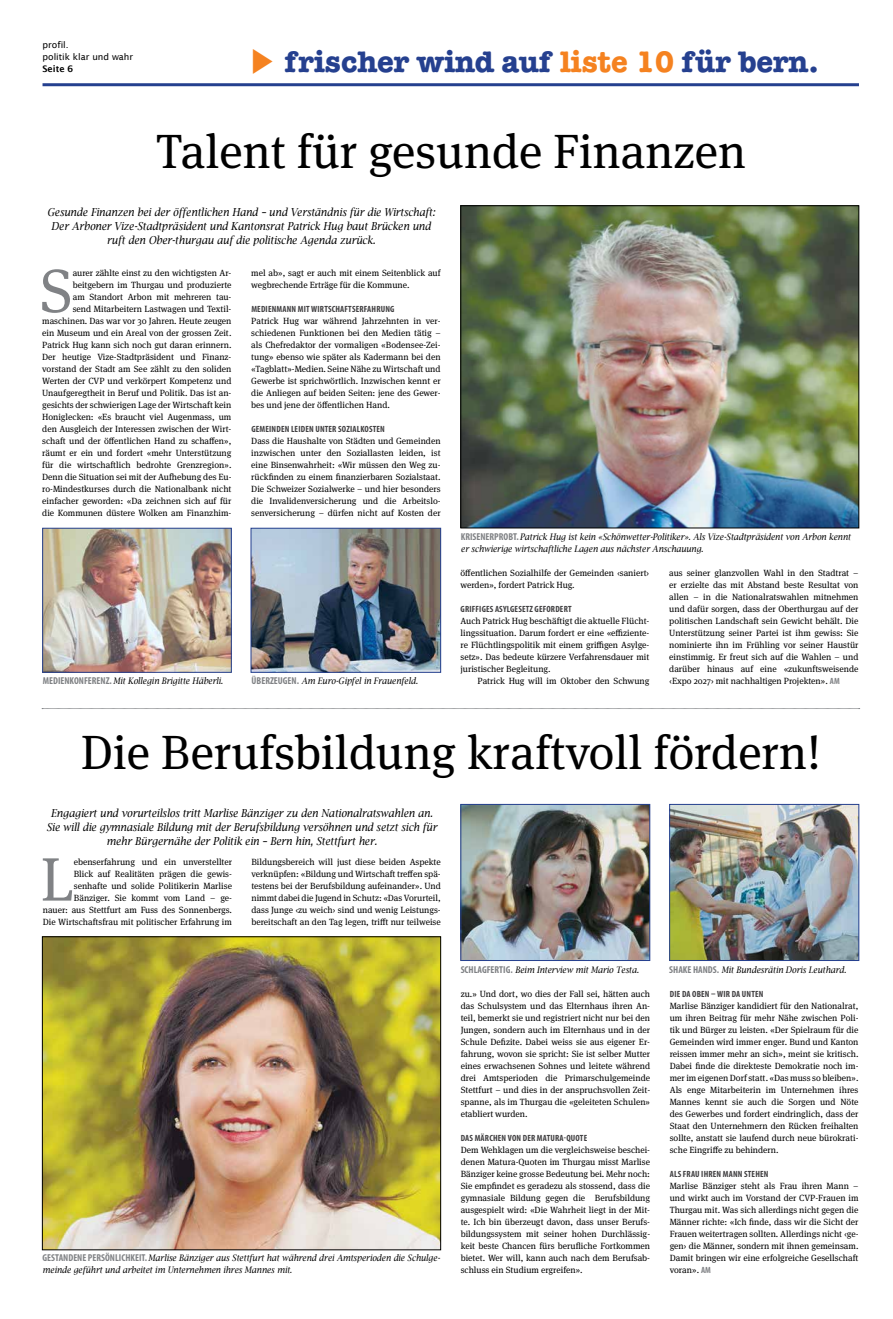
<style>
.page{position:relative;width:893px;height:1319px;background:#fff}
.page>*{position:absolute;margin:0;border:0;box-sizing:border-box;transform-origin:0 0}
.t1{font:61.2px "Meta Serif OT";color:#808285}
.t2{font:48px "Meta Serif OT";color:#000}
.t3{font:700 30px "American Typewriter";color:#25408f}
.t4{font:italic 11px/14px "Lucida Bright";color:#000;text-align:center;scale:.9 1}
.t5{font:9px/12px "Meta Serif OT";color:#000;text-align:justify}
.t6{font:italic 9px/12px "Lucida Bright";color:#000;scale:.9 1}
.t7{font:700 condensed 9px "Myriad Pro";letter-spacing:.02em;color:#414042}
.t8{font:9px/12px "Lucida Sans";color:#000}
.t9{font:600 9px "Lucida Sans";color:#000}
.s1{color:#f58220}
.s2{font-family:"Myriad";font-weight:700;font-style:normal;font-stretch:condensed;font-size:10px;color:#808285}
.s3{font-family:"Myriad";font-weight:700;font-stretch:condensed;color:#808285}
</style>
<div class="page">
<hr style="left:43px;top:83px;width:816px;height:3px;background:#25408f">
<img style="left:463px;top:207px;width:394px;height:319px">
<div style="left:461px;top:205px;width:398px;height:323px;border:1px solid #000"></div>
<svg style="left:42px;top:708px;width:818px;height:1px"></svg>
<img style="left:44px;top:938px;width:395px;height:309px">
<div style="left:42px;top:936px;width:399px;height:313px;border:1px solid #000"></div>
<img style="left:45px;top:530px;width:184px;height:140px">
<img style="left:253px;top:530px;width:186px;height:140px">
<div style="left:251px;top:528px;width:190px;height:144px;border:1px solid #25408f"></div>
<img style="left:463px;top:806px;width:185px;height:152px">
<div style="left:461px;top:804px;width:189px;height:156px;border:1px solid #25408f"></div>
<img style="left:671px;top:806px;width:186px;height:152px">
<div style="left:669px;top:804px;width:190px;height:156px;border:1px solid #25408f"></div>
<p class="t8" style="left:43px;top:39px;width:92px">profil.<br>politik klar und wahr</p>
<p class="t9" style="left:43px;top:64px;width:32px">Seite 6</p>
<h3 class="t3" style="left:251px;top:44px;width:569px"><span class="s1">◆</span> frischer wind auf <span class="s1">liste 10</span> für bern.</h3>
<h2 class="t2" style="left:156px;top:124px;width:591px">Talent für gesunde Finanzen</h2>
<p class="t4" style="left:47px;top:205px;width:433px">Gesunde Finanzen bei der öffentlichen Hand – und Verständnis für die Wirtschaft:<br>Der Arboner Vize-Stadtpräsident und Kantonsrat Patrick Hug baut Brücken und ruft den Ober-thurgau auf die politische Agenda zurück.</p>
<h1 class="t1" style="left:40px;top:256px;width:34px">S</h1>
<p class="t5" style="left:42px;top:267px;width:191px;text-align:right">aurer zählte einst zu den wichtigsten Ar&shy;beitgebern im Thurgau und produzierte<br>am Standort Arbon mit mehreren tau-<br>send Mitarbeitern Lastwagen und Textil&shy;maschinen. Das war vor 30 Jahren. Heute zeugen ein Museum und ein Areal von der grossen Zeit.<br>Patrick Hug kann sich noch gut daran erinnern.<br>Der heutige Vize-Stadtpräsident und Finanz&shy;vorstand der Stadt am See zählt zu den soliden Werten der CVP und verkörpert Kompetenz und Unaufgeregtheit in Beruf und Politik. Das ist an&shy;gesichts der schwierigen Lage der Wirtschaft kein Honiglecken: «Es braucht viel Augenmass, um den Ausgleich der Interessen zwischen der Wirt&shy;schaft und der öffentlichen Hand zu schaffen», räumt er ein und fordert «mehr Unterstützung für die wirtschaftlich bedrohte Grenzregion».<br>Denn die Situation sei mit der Aufhebung des Eu&shy;ro-Mindestkurses durch die Nationalbank nicht einfacher geworden: «Da zeichnen sich auf für die Kommunen düstere Wolken am Finanzhim-</p>
<p class="t5" style="left:251px;top:267px;width:191px">mel ab», sagt er auch mit einem Seitenblick auf wegbrechende Erträge für die Kommune.</p>
<p class="t7" style="left:251px;top:303px;width:145px">MEDIENMANN MIT WIRTSCHAFTSERFAHRUNG</p>
<p class="t5" style="left:251px;top:315px;width:191px">Patrick Hug war während Jahrzehnten in ver&shy;schiedenen Funktionen bei den Medien tätig – als Chefredaktor der vormaligen «Bodensee-Zei&shy;tung» ebenso wie später als Kadermann bei den «Tagblatt»-Medien. Seine Nähe zu Wirtschaft und Gewerbe ist sprichwörtlich. Inzwischen kennt er die Anliegen auf beiden Seiten: jene des Gewer&shy;bes und jene der öffentlichen Hand.</p>
<p class="t7" style="left:251px;top:423px;width:135px">GEMEINDEN LEIDEN UNTER SOZIALKOSTEN</p>
<p class="t5" style="left:251px;top:435px;width:191px">Dass die Haushalte von Städten und Gemeinden inzwischen unter den Soziallasten leiden, ist eine Binsenwahrheit: «Wir müssen den Weg zu&shy;rückfinden zu einem finanzierbaren Sozialstaat.<br>Die Schweizer Sozialwerke – und hier besonders die Invalidenversicherung und die Arbeitslo&shy;senversicherung – dürfen nicht auf Kosten der</p>
<p class="t6" style="left:43px;top:675px;width:202px"><span class="s2">MEDIENKONFERENZ.</span> Mit Kollegin Brigitte Häberli.</p>
<p class="t6" style="left:252px;top:675px;width:186px"><span class="s2">ÜBERZEUGEN.</span> Am Euro-Gipfel in Frauenfeld.</p>
<p class="t6" style="left:461px;top:531px;width:435px"><span class="s2">KRISENERPROBT.</span> Patrick Hug ist kein «Schönwetter-Politiker». Als Vize-Stadtpräsident von Arbon kennt er schwierige wirtschaftliche Lagen aus nächster Anschauung.</p>
<p class="t5" style="left:460px;top:567px;width:190px">öffentlichen Sozialhilfe der Gemeinden ‹saniert› werden», fordert Patrick Hug.</p>
<p class="t7" style="left:461px;top:603px;width:113px">GRIFFIGES ASYLGESETZ GEFORDERT</p>
<p class="t5" style="left:460px;top:615px;width:190px">Auch Patrick Hug beschäftigt die aktuelle Flücht&shy;lingssituation. Darum fordert er eine «effiziente&shy;re Flüchtlingspolitik mit einem griffigen Asylge&shy;setz». Das bedeute kürzere Verfahrensdauer mit juristischer Begleitung.</p>
<p class="t5" style="left:477px;top:675px;width:173px">Patrick Hug will im Oktober den Schwung</p>
<p class="t5" style="left:669px;top:567px;width:191px">aus seiner glanzvollen Wahl in den Stadtrat – er erzielte das mit Abstand beste Resultat von allen – in die Nationalratswahlen mitnehmen und dafür sorgen, dass der Oberthurgau auf der politischen Landschaft sein Gewicht behält. Die Unterstützung seiner Partei ist ihm gewiss: Sie nominierte ihn im Frühling vor seiner Haustür einstimmig. Er freut sich auf die Wahlen – und darüber hinaus auf eine «zukunftsweisende ‹Expo 2027› mit nachhaltigen Projekten». <span class="s3">AM</span></p>
<h2 class="t2" style="left:81px;top:724px;width:742px">Die Berufsbildung kraftvoll fördern!</h2>
<p class="t4" style="left:46px;top:805px;width:436px">Engagiert und vorurteilslos tritt Marlise Bänziger zu den Nationalratswahlen an.<br>Sie will die gymnasiale Bildung mit der Berufsbildung versöhnen und setzt sich für mehr Bürgernähe der Politik ein – Bern hin, Stettfurt her.</p>
<p class="t5" style="left:43px;top:855px;width:191px;text-align:right">ebenserfahrung und ein unverstellter<br>Blick auf Realitäten prägen die gewis&shy;senhafte und solide Politikerin Marlise Bänziger. Sie kommt vom Land – ge-<br>nauer: aus Stettfurt am Fuss des Sonnenbergs.<br>Die Wirtschaftsfrau mit politischer Erfahrung im</p>
<p class="t5" style="left:251px;top:855px;width:191px">Bildungsbereich will just diese beiden Aspekte verknüpfen: «Bildung und Wirtschaft treffen spä&shy;testens bei der Berufsbildung aufeinander». Und nimmt dabei die Jugend in Schutz: «Das Vorurteil, dass Junge ‹zu weich› sind und wenig Leistungs&shy;bereitschaft an den Tag legen, trifft nur teilweise</p>
<h1 class="t1" style="left:41px;top:844px;width:35px">L</h1>
<p class="t6" style="left:43px;top:1251px;width:443px"><span class="s2">GESTANDENE PERSÖNLICHKEIT.</span> Marlise Bänziger aus Stettfurt hat während drei Amtsperioden die Schulge&shy;meinde geführt und arbeitet im Unternehmen ihres Mannes mit.</p>
<p class="t6" style="left:461px;top:963px;width:200px"><span class="s2">SCHLAGFERTIG.</span> Beim Interview mit Mario Testa.</p>
<p class="t6" style="left:669px;top:963px;width:198px"><span class="s2">SHAKE HANDS.</span> Mit Bundesrätin Doris Leuthard.</p>
<p class="t5" style="left:461px;top:987px;width:191px">zu.» Und dort, wo dies der Fall sei, hätten auch das Schulsystem und das Elternhaus ihren An&shy;teil, bemerkt sie und registriert nicht nur bei den Jungen, sondern auch im Elternhaus und in der Schule Defizite. Dabei weiss sie aus eigener Er&shy;fahrung, wovon sie spricht: Sie ist selber Mutter eines erwachsenen Sohnes und leitete während drei Amtsperioden die Primarschulgemeinde Stettfurt – und dies in der anspruchsvollen Zeit&shy;spanne, als im Thurgau die «geleiteten Schulen» etabliert wurden.</p>
<p class="t7" style="left:461px;top:1131px;width:128px">DAS MÄRCHEN VON DER MATURA-QUOTE</p>
<p class="t5" style="left:461px;top:1143px;width:191px">Dem Wehklagen um die vergleichsweise beschei&shy;denen Matura-Quoten im Thurgau misst Marlise Bänziger keine grosse Bedeutung bei. Mehr noch:<br>Sie empfindet es geradezu als stossend, dass die gymnasiale Bildung gegen die Berufsbildung ausgespielt wird: «Die Wahrheit liegt in der Mit&shy;te. Ich bin überzeugt davon, dass unser Berufs&shy;bildungssystem mit seiner hohen Durchlässig&shy;keit beste Chancen fürs berufliche Fortkommen bietet. Wer will, kann auch nach dem Berufsab&shy;schluss ein Studium ergreifen».</p>
<p class="t7" style="left:670px;top:987px;width:95px">DIE DA OBEN – WIR DA UNTEN</p>
<p class="t5" style="left:670px;top:999px;width:190px">Marlise Bänziger kandidiert für den Nationalrat, um ihren Beitrag für mehr Nähe zwischen Poli&shy;tik und Bürger zu leisten. «Der Spielraum für die Gemeinden wird immer enger. Bund und Kanton reissen immer mehr an sich», meint sie kritisch.<br>Dabei finde die direkteste Demokratie noch im&shy;mer im eigenen Dorf statt. «Das muss so bleiben».<br>Als enge Mitarbeiterin im Unternehmen ihres Mannes kennt sie auch die Sorgen und Nöte des Gewerbes und fordert eindringlich, dass der Staat den Unternehmern den Rücken freihalten sollte, anstatt sie laufend durch neue bürokrati&shy;sche Eingriffe zu behindern.</p>
<p class="t7" style="left:670px;top:1167px;width:100px">ALS FRAU IHREN MANN STEHEN</p>
<p class="t5" style="left:670px;top:1179px;width:190px">Marlise Bänziger steht als Frau ihren Mann – und wirkt auch im Vorstand der CVP-Frauen im Thurgau mit. Was sich allerdings nicht gegen die Männer richte: «Ich finde, dass wir die Sicht der Frauen weitertragen sollten. Allerdings nicht ‹ge&shy;gen› die Männer, sondern mit ihnen gemeinsam.<br>Damit bringen wir eine erfolgreiche Gesellschaft voran». <span class="s3">AM</span></p>
</div>
